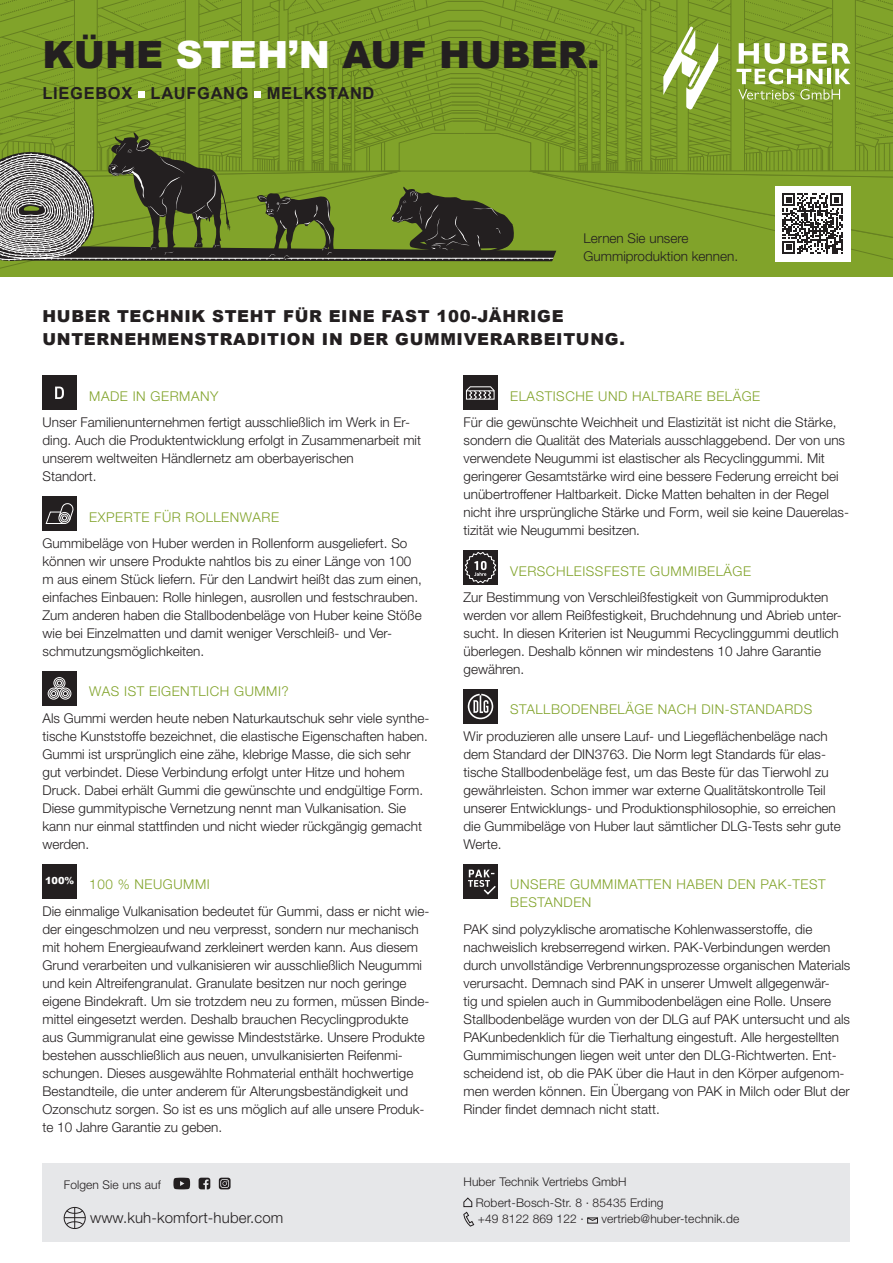
<style>
.page{position:relative;width:893px;height:1263px;background:#fff}
.page>*{position:absolute;margin:0;border:0;box-sizing:border-box;transform-origin:0 0}
.t1{font:900 37.5px "Arial";color:#231f20}
.t2{font:900 16.5px/22.5px "Arial";letter-spacing:.04em;color:#231f20}
.t3{font:700 16.5px "Arial";letter-spacing:.04em;color:#231f20}
.t4{font:300 15px "Helvetica Neue LT Pro";letter-spacing:.01em;color:#231f20}
.t5{font:300 13.5px/18px "Helvetica Neue LT Pro";color:#231f20}
.t6{font:300 13.5px/18px "Helvetica Neue LT Pro";letter-spacing:.04em;color:#81a32a}
.t7{font:300 12px/20.7px "Helvetica Neue LT Pro";letter-spacing:.01em;color:#231f20}
.s1{color:#fff}
.s2{color:#81a32a}
</style>
<div class="page">
<div style="left:43px;top:1163px;width:807px;height:79px;background:#e6e7e9"></div>
<svg style="left:463px;top:1197px;width:12px;height:30px"></svg>
<div style="left:587px;top:1217px;width:11px;height:6px;border:1px solid #231f20"></div>
<svg style="left:587px;top:1217px;width:11px;height:4px"></svg>
<div style="left:64px;top:1207px;width:22px;height:22px;border:1px solid #231f20;border-radius:50%"></div>
<svg style="left:64px;top:1207px;width:21px;height:21px"></svg>
<svg style="left:199px;top:1178px;width:11px;height:11px"></svg>
<svg style="left:219px;top:1178px;width:12px;height:11px"></svg>
<svg style="left:173px;top:1178px;width:17px;height:11px"></svg>
<div style="left:43px;top:376px;width:34px;height:34px;background:#231f20"></div>
<svg style="left:55px;top:387px;width:9px;height:12px"></svg>
<div style="left:43px;top:496px;width:34px;height:35px;background:#231f20"></div>
<svg style="left:45px;top:503px;width:29px;height:21px"></svg>
<div style="left:43px;top:671px;width:34px;height:34px;background:#231f20"></div>
<div style="left:48px;top:688px;width:12px;height:11px;border:1px solid #fff;border-radius:50%"></div>
<div style="left:49px;top:689px;width:9px;height:9px;border:1px solid #fff;border-radius:50%"></div>
<svg style="left:51px;top:691px;width:5px;height:5px"></svg>
<div style="left:59px;top:688px;width:12px;height:11px;border:1px solid #fff;border-radius:50%"></div>
<div style="left:61px;top:689px;width:9px;height:9px;border:1px solid #fff;border-radius:50%"></div>
<svg style="left:63px;top:691px;width:5px;height:5px"></svg>
<div style="left:54px;top:677px;width:11px;height:12px;border:1px solid #fff;border-radius:50%"></div>
<div style="left:55px;top:679px;width:9px;height:8px;border:1px solid #fff;border-radius:50%"></div>
<svg style="left:57px;top:681px;width:5px;height:4px"></svg>
<div style="left:43px;top:864px;width:34px;height:34px;background:#231f20"></div>
<div style="left:463px;top:376px;width:34px;height:34px;background:#231f20"></div>
<svg style="left:465px;top:386px;width:30px;height:14px"></svg>
<div style="left:463px;top:550px;width:34px;height:35px;background:#231f20"></div>
<svg style="left:464px;top:552px;width:33px;height:32px"></svg>
<div style="left:463px;top:689px;width:34px;height:34px;background:#231f20"></div>
<svg style="left:468px;top:694px;width:25px;height:25px"></svg>
<div style="left:463px;top:864px;width:34px;height:34px;background:#231f20"></div>
<svg style="left:468px;top:870px;width:28px;height:25px"></svg>
<svg style="left:0;top:0;width:893px;height:276px;background:#7a9633"></svg>
<h1 class="t1" style="left:43px;top:33px;width:558px">KÜHE <span class="s1">STEH’N</span> AUF HUBER.</h1>
<p class="t3" style="left:43px;top:83px;width:333px">LIEGEBOX LAUFGANG MELKSTAND</p>
<p class="t5" style="left:584px;top:229px;width:156px">Lernen Sie unsere<br>Gummiproduktion kennen.</p>
<p class="t2" style="left:43px;top:305px;width:584px">HUBER TECHNIK STEHT FÜR EINE FAST 100-JÄHRIGE<br>UNTERNEHMENSTRADITION IN DER GUMMIVERARBEITUNG.</p>
<p class="t6" style="left:89px;top:387px;width:131px">MADE IN GERMANY</p>
<p class="t5" style="left:43px;top:414px;width:380px">Unser Familienunternehmen fertigt ausschließlich im Werk in Er&shy;ding. Auch die Produktentwicklung erfolgt in Zusammenarbeit mit unserem weltweiten Händlernetz am oberbayerischen<br>Standort.</p>
<p class="t6" style="left:89px;top:508px;width:191px">EXPERTE FÜR ROLLENWARE</p>
<p class="t5" style="left:43px;top:534px;width:381px">Gummibeläge von Huber werden in Rollenform ausgeliefert. So können wir unsere Produkte nahtlos bis zu einer Länge von 100 m aus einem Stück liefern. Für den Landwirt heißt das zum einen, einfaches Einbauen: Rolle hinlegen, ausrollen und festschrauben.<br>Zum anderen haben die Stallbodenbeläge von Huber keine Stöße wie bei Einzelmatten und damit weniger Verschleiß- und Ver&shy;schmutzungsmöglichkeiten.</p>
<p class="t6" style="left:89px;top:683px;width:201px">WAS IST EIGENTLICH GUMMI?</p>
<p class="t5" style="left:43px;top:709px;width:388px">Als Gummi werden heute neben Naturkautschuk sehr viele synthe&shy;tische Kunststoffe bezeichnet, die elastische Eigenschaften haben.<br>Gummi ist ursprünglich eine zähe, klebrige Masse, die sich sehr gut verbindet. Diese Verbindung erfolgt unter Hitze und hohem Druck. Dabei erhält Gummi die gewünschte und endgültige Form.<br>Diese gummitypische Vernetzung nennt man Vulkanisation. Sie kann nur einmal stattfinden und nicht wieder rückgängig gemacht werden.</p>
<p class="t5" style="left:43px;top:871px;width:388px;line-height:26.5px"><sup>100%</sup> <span class="s2">100 % NEUGUMMI<br></span>Die einmalige Vulkanisation bedeutet für Gummi, dass er nicht wie-</p>
<p class="t5" style="left:43px;top:920px;width:388px">der eingeschmolzen und neu verpresst, sondern nur mechanisch mit hohem Energieaufwand zerkleinert werden kann. Aus diesem Grund verarbeiten und vulkanisieren wir ausschließlich Neugummi und kein Altreifengranulat. Granulate besitzen nur noch geringe eigene Bindekraft. Um sie trotzdem neu zu formen, müssen Binde&shy;mittel eingesetzt werden. Deshalb brauchen Recyclingprodukte aus Gummigranulat eine gewisse Mindeststärke. Unsere Produkte bestehen ausschließlich aus neuen, unvulkanisierten Reifenmi&shy;schungen. Dieses ausgewählte Rohmaterial enthält hochwertige Bestandteile, die unter anderem für Alterungsbeständigkeit und Ozonschutz sorgen. So ist es uns möglich auf alle unsere Produk&shy;te 10 Jahre Garantie zu geben.</p>
<p class="t7" style="left:64px;top:1175px;width:99px">Folgen Sie uns auf</p>
<p class="t6" style="left:510px;top:387px;width:252px">ELASTISCHE UND HALTBARE BELÄGE</p>
<p class="t5" style="left:463px;top:414px;width:387px">Für die gewünschte Weichheit und Elastizität ist nicht die Stärke, sondern die Qualität des Materials ausschlaggebend. Der von uns verwendete Neugummi ist elastischer als Recyclinggummi. Mit geringerer Gesamtstärke wird eine bessere Federung erreicht bei unübertroffener Haltbarkeit. Dicke Matten behalten in der Regel nicht ihre ursprüngliche Stärke und Form, weil sie keine Dauerelas&shy;tizität wie Neugummi besitzen.</p>
<p class="t6" style="left:510px;top:562px;width:242px">VERSCHLEISSFESTE GUMMIBELÄGE</p>
<p class="t5" style="left:463px;top:588px;width:380px">Zur Bestimmung von Verschleißfestigkeit von Gummiprodukten werden vor allem Reißfestigkeit, Bruchdehnung und Abrieb unter&shy;sucht. In diesen Kriterien ist Neugummi Recyclinggummi deutlich überlegen. Deshalb können wir mindestens 10 Jahre Garantie gewähren.</p>
<p class="t6" style="left:510px;top:701px;width:303px">STALLBODENBELÄGE NACH DIN-STANDARDS</p>
<p class="t5" style="left:463px;top:727px;width:379px">Wir produzieren alle unsere Lauf- und Liegeflächenbeläge nach dem Standard der DIN3763. Die Norm legt Standards für elas&shy;tische Stallbodenbeläge fest, um das Beste für das Tierwohl zu gewährleisten. Schon immer war externe Qualitätskontrolle Teil unserer Entwicklungs- und Produktionsphilosophie, so erreichen die Gummibeläge von Huber laut sämtlicher DLG-Tests sehr gute Werte.</p>
<p class="t6" style="left:510px;top:875px;width:317px">UNSERE GUMMIMATTEN HABEN DEN PAK-TEST<br>BESTANDEN</p>
<p class="t5" style="left:463px;top:920px;width:388px">PAK sind polyzyklische aromatische Kohlenwasserstoffe, die nachweislich krebserregend wirken. PAK-Verbindungen werden durch unvollständige Verbrennungsprozesse organischen Materials verursacht. Demnach sind PAK in unserer Umwelt allgegenwär-<br>tig und spielen auch in Gummibodenbelägen eine Rolle. Unsere Stallbodenbeläge wurden von der DLG auf PAK untersucht und als PAKunbedenklich für die Tierhaltung eingestuft. Alle hergestellten Gummimischungen liegen weit unter den DLG-Richtwerten. Ent&shy;scheidend ist, ob die PAK über die Haut in den Körper aufgenom&shy;men werden können. Ein Übergang von PAK in Milch oder Blut der Rinder findet demnach nicht statt.</p>
<p class="t7" style="left:476px;top:1172px;width:189px;text-indent:-12px">Huber Technik Vertriebs GmbH<br>Robert-Bosch-Str. 8 · 85435 Erding</p>
<p class="t4" style="left:90px;top:1209px;width:195px">www.kuh- komfort- huber.com</p>
<p class="t7" style="left:478px;top:1209px;width:107px">+49 8122 869 122 ·</p>
<p class="t7" style="left:601px;top:1209px;width:139px">vertrieb@huber-technik.de</p>
</div>
